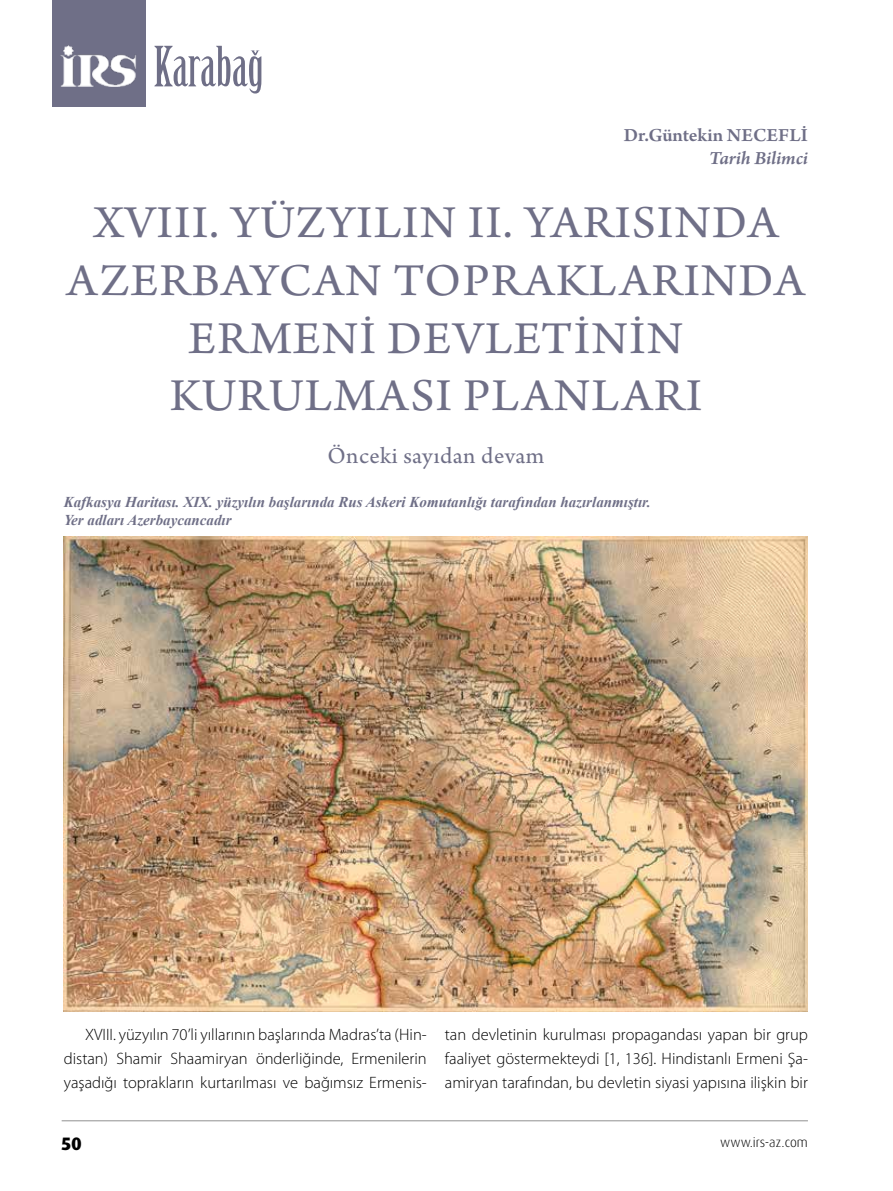
<style>
.page{position:relative;width:893px;height:1191px;background:#fff}
.page>*{position:absolute;margin:0;border:0;box-sizing:border-box;transform-origin:0 0}
.t1{font:54.15px "Birch Std";color:#6f6f87}
.t2{font:48px "Arno Pro";letter-spacing:.03em;color:#6f6f87}
.t3{font:24px "Arno Pro";letter-spacing:.015em;color:#6f6f87}
.t4{font:600 19.5px "Arno Pro";letter-spacing:.005em;color:#6f6f87}
.t5{font:italic 600 19.5px "Arno Pro";letter-spacing:-.005em;color:#6f6f87}
.t6{font:800 18px "Dax Pro";color:#000}
.t7{font:300 16.5px/24px "Myriad Pro";color:#000;text-align:justify}
.t8{font:italic 700 15px/17.9px "Times New Roman";color:#6f6f87}
.t9{font:300 13.5px "Dax Pro";color:#000}
</style>
<div class="page">
<hr style="left:62px;top:1120px;width:746px;height:1px;background:#909090">
<img style="left:64px;top:536px;width:744px;height:475px">
<div style="left:52px;top:0;width:94px;height:106px;background:#6f6f87"></div>
<svg style="left:250px;top:50px;width:10px;height:5px"></svg>
<img style="left:60px;top:45px;width:76px;height:41px">
<h1 class="t1" style="left:154px;top:36px;width:111px">Karabag</h1>
<p class="t4" style="left:624px;top:124px;width:185px">Dr.Güntekin Neceflİ</p>
<p class="t5" style="left:709px;top:147px;width:100px">Tarih Bilimci</p>
<h2 class="t2" style="left:93px;top:196px;width:54px">XVIII</h2>
<h2 class="t2" style="left:209px;top:196px;width:560px">. YÜZYILIN II. YARISINDA</h2>
<h2 class="t2" style="left:67px;top:253px;width:729px">AZERBAYCAN TOPRAKLARINDA</h2>
<h2 class="t2" style="left:189px;top:311px;width:496px">ERMENİ DEVLETİNİN</h2>
<h2 class="t2" style="left:170px;top:368px;width:534px">KURULMASI PLANLARI</h2>
<h3 class="t3" style="left:327px;top:442px;width:218px">ÖNCEKI SAYIDAN DEVAM</h3>
<p class="t8" style="left:64px;top:492px;width:589px">Kafkasya Haritası. XIX. yüzyılın başlarında Rus Askeri Komutanlığı tarafından hazırlanmıştır.<br>Yer adları Azerbaycancadır</p>
<p class="t7" style="left:64px;top:1022px;width:365px;text-indent:21px">XVIII. yüzyılın 70’li yıllarının başlarında Madras’ta (H in&shy;distan) Shamir Shaamiryan önderliğinde, Ermenilerin yaşadığı toprakların kurtarılması ve bağımsız Ermenis-</p>
<p class="t7" style="left:445px;top:1022px;width:365px">tan devletinin kurulması propagandası yapan bir grup faaliyet göstermekteydi [1, 136]. H indistanlı Ermeni Şa&shy;amiryan tarafından, bu devletin siyasi yapısına ilişkin bir</p>
<p class="t6" style="left:62px;top:1131px;width:22px">50</p>
<p class="t9" style="left:720px;top:1133px;width:89px">www.irs-az.com</p>
</div>
